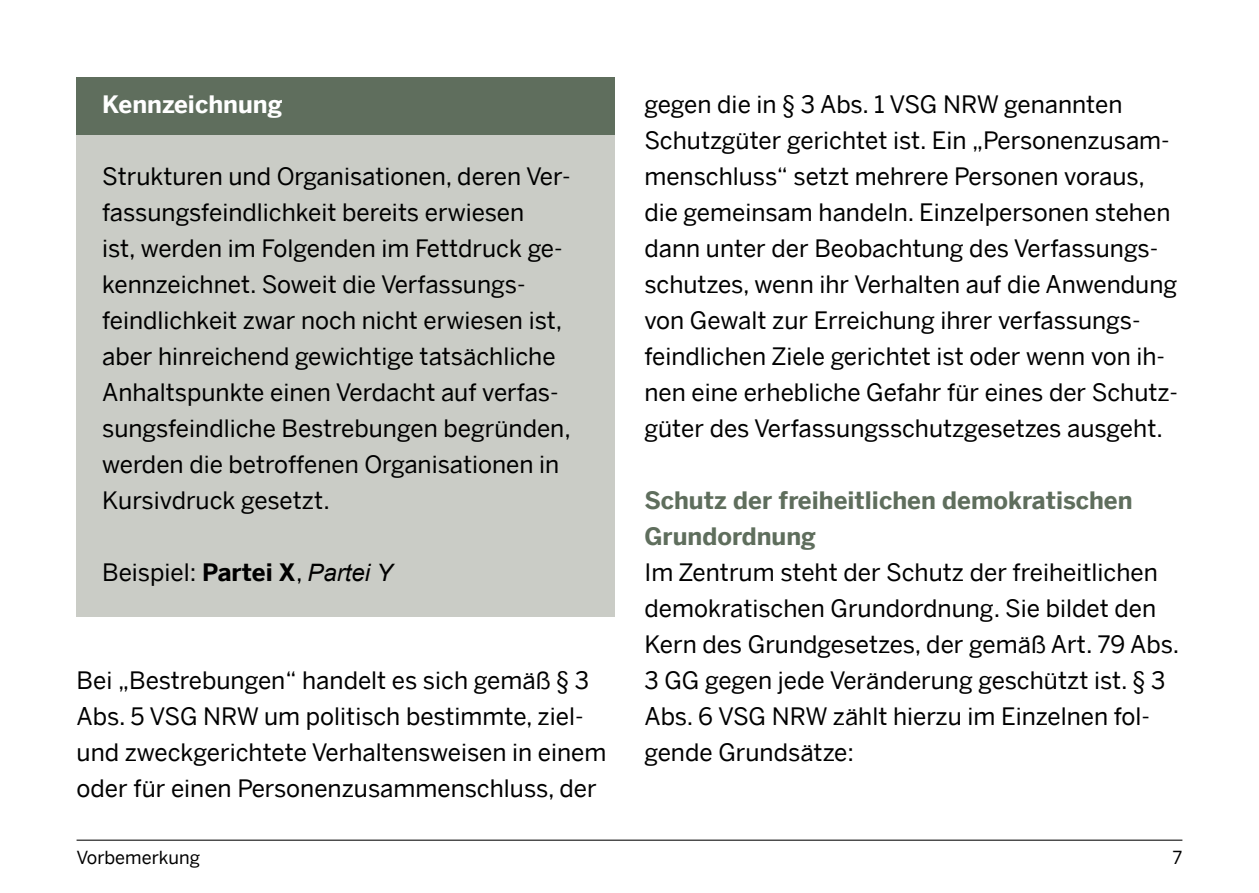
<style>
.page{position:relative;width:1259px;height:893px;background:#fff}
.page>*{position:absolute;margin:0;border:0;box-sizing:border-box;transform-origin:0 0}
.t1{font:24px/36px "Benton Sans";color:#000}
.t2{font:700 24px/36px "Benton Sans";color:#5f6e5d}
.t3{font:700 24px "Benton Sans";color:#fff}
.t4{font:18px "Benton Sans";color:#000}
.s1{font-weight:700}
.s2{font-family:"Arial";font-style:italic}
</style>
<div class="page">
<div style="left:77px;top:77px;width:537px;height:59px;background:#5f6e5d"></div>
<div style="left:77px;top:136px;width:537px;height:409px;background:#caccc6"></div>
<div style="left:77px;top:532px;width:537px;height:85px;background:#caccc6"></div>
<hr style="left:77px;top:840px;width:1105px;height:1px;background:#000">
<p class="t3" style="left:102px;top:89px;width:182px">Kennzeichnung</p>
<p class="t1" style="left:102px;top:158px;width:470px">Strukturen und Organisationen, deren Ver&shy;fassungsfeindlichkeit bereits erwiesen<br>ist, werden im Folgenden im Fettdruck ge&shy;kennzeichnet. Soweit die Verfassungs&shy;feindlichkeit zwar noch nicht erwiesen ist, aber hinreichend gewichtige tatsächliche Anhaltspunkte einen Verdacht auf verfas&shy;sungsfeindliche Bestrebungen begründen, werden die betroffenen Organisationen in Kursivdruck gesetzt.</p>
<p class="t1" style="left:102px;top:554px;width:292px">Beispiel: <span class="s1">Partei X</span>, <span class="s2">Partei Y</span></p>
<p class="t1" style="left:77px;top:662px;width:531px">Bei „Bestrebungen“ handelt es sich gemäß § 3<br>Abs. 5 VSG NRW um politisch bestimmte, ziel&shy;und zweckgerichtete Verhaltensweisen in einem oder für einen Personenzusammenschluss, der</p>
<p class="t1" style="left:644px;top:86px;width:535px">gegen die in § 3 Abs. 1 VSG NRW genannten Schutzgüter gerichtet ist. Ein „Personenzusam&shy;menschluss“ setzt mehrere Personen voraus, die gemeinsam handeln. Einzelpersonen stehen dann unter der Beobachtung des Verfassungs&shy;schutzes, wenn ihr Verhalten auf die Anwendung von Gewalt zur Erreichung ihrer verfassungs&shy;feindlichen Ziele gerichtet ist oder wenn von ih&shy;nen eine erhebliche Gefahr für eines der Schutz&shy;güter des Verfassungsschutzgesetzes ausgeht.</p>
<p class="t2" style="left:644px;top:481px;width:490px">Schutz der freiheitlichen demokratischen<br>Grundordnung</p>
<p class="t1" style="left:644px;top:554px;width:536px">Im Zentrum steht der Schutz der freiheitlichen demokratischen Grundordnung. Sie bildet den Kern des Grundgesetzes, der gemäß Art. 79 Abs.<br>3 GG gegen jede Veränderung geschützt ist. § 3<br>Abs. 6 VSG NRW zählt hierzu im Einzelnen fol&shy;gende Grundsätze:</p>
<p class="t4" style="left:77px;top:847px;width:125px">Vorbemerkung</p>
<p class="t4" style="left:1172px;top:847px;width:11px">7</p>
</div>
